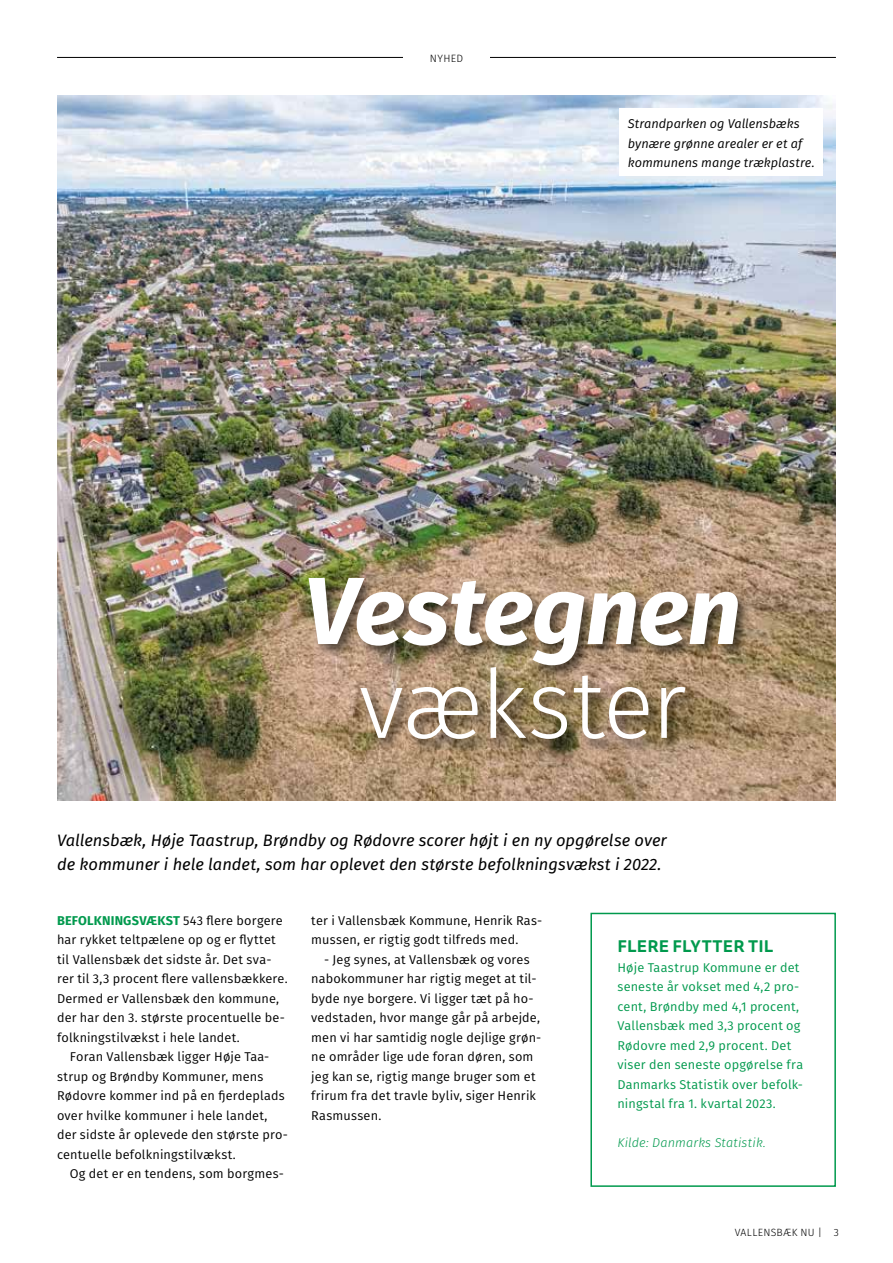
<style>
.page{position:relative;width:893px;height:1263px;background:#fff}
.page>*{position:absolute;margin:0;border:0;box-sizing:border-box;transform-origin:0 0}
.t1{font:italic 700 95.4px "Fira Sans";letter-spacing:-.015em;color:#fff}
.t2{font:300 95.4px "Fira Sans";letter-spacing:-.015em;color:#fff}
.t3{font:italic 16.5px/24px "Fira Sans";color:#000}
.t4{font:700 16.5px "Tisa Sans Pro";letter-spacing:.015em;color:#00994d}
.t5{font:12.75px/19.5px "Fira Sans";letter-spacing:.01em;color:#000}
.t6{font:12.75px/19.5px "Fira Sans";letter-spacing:.015em;color:#00994d}
.t7{font:italic 12.75px/19.5px "Fira Sans";color:#000}
.t8{font:italic 300 12.75px "Fira Sans";letter-spacing:.01em;color:#00994d}
.t9{font:300 10.65px "Fira Sans";letter-spacing:.03em;color:#000}
.t10{font:300 10.5px "Fira Sans";letter-spacing:.025em;color:#000}
.s1{font-weight:700;color:#00994d}
</style>
<div class="page">
<img style="left:57px;top:95px;width:779px;height:706px">
<hr style="left:57px;top:57px;width:779px;height:1px;background:#000">
<div style="left:403px;top:40px;width:87px;height:35px;background:#fff"></div>
<div style="left:306px;top:575px;width:446px;height:179px;background:#000;opacity:.58"></div>
<div style="left:590px;top:913px;width:246px;height:274px;border:2px solid #00994d"></div>
<div style="left:619px;top:108px;width:204px;height:68px;background:#fff"></div>
<p class="t9" style="left:430px;top:51px;width:35px">NYHED</p>
<p class="t7" style="left:628px;top:114px;width:188px">Strandparken og Vallensbæks bynære grønne arealer er et af kommunens mange trækplastre.</p>
<h1 class="t1" style="left:304px;top:530px;width:439px">Vestegnen</h1>
<h1 class="t2" style="left:359px;top:636px;width:329px">vækster</h1>
<p class="t3" style="left:57px;top:828px;width:611px">Vallensbæk, Høje Taastrup, Brøndby og Rødovre scorer højt i en ny opgørelse over de kommuner i hele landet, som har oplevet den største befolkningsvækst i 2022.</p>
<p class="t5" style="left:57px;top:910px;width:232px"><span class="s1">BEFOLKNINGSVÆKST</span> 543 flere borgere har rykket teltpælene op og er flyttet til Vallensbæk det sidste år. Det sva&shy;rer til 3,3 procent flere vallensbækkere.<br>Dermed er Vallensbæk den kommune, der har den 3. største procentuelle be&shy;folkningstilvækst i hele landet.</p>
<p class="t5" style="left:57px;top:1047px;width:232px;text-indent:13px">Foran Vallensbæk ligger Høje Taa&shy;strup og Brøndby Kommuner, mens Rødovre kommer ind på en fjerdeplads over hvilke kommuner i hele landet, der sidste år oplevede den største pro&shy;centuelle befolkningstilvækst.</p>
<p class="t5" style="left:70px;top:1163px;width:216px">Og det er en tendens, som borgmes-</p>
<p class="t5" style="left:311px;top:910px;width:233px">ter i Vallensbæk Kommune, Henrik Ras&shy;mussen, er rigtig godt tilfreds med.</p>
<p class="t5" style="left:311px;top:949px;width:232px;text-indent:13px">- Jeg synes, at Vallensbæk og vores nabokommuner har rigtig meget at til&shy;byde nye borgere. Vi ligger tæt på ho&shy;vedstaden, hvor mange går på arbejde, men vi har samtidig nogle dejlige grøn&shy;ne områder lige ude foran døren, som jeg kan se, rigtig mange bruger som et frirum fra det travle byliv, siger Henrik Rasmussen.</p>
<p class="t4" style="left:618px;top:934px;width:157px">FLERE FLYTTER TIL</p>
<p class="t6" style="left:617px;top:957px;width:187px">Høje Taastrup Kommune er det seneste år vokset med 4,2 pro&shy;cent, Brøndby med 4,1 procent,<br>Vallensbæk med 3,3 procent og<br>Rødovre med 2,9 procent. Det viser den seneste opgørelse fra<br>Danmarks Statistik over befolk&shy;ningstal fra 1. kvartal 2023.</p>
<p class="t8" style="left:617px;top:1134px;width:150px">Kilde: Danmarks Statistik.</p>
<p class="t10" style="left:735px;top:1225px;width:106px">VALLENSBÆK NU | 3</p>
</div>
